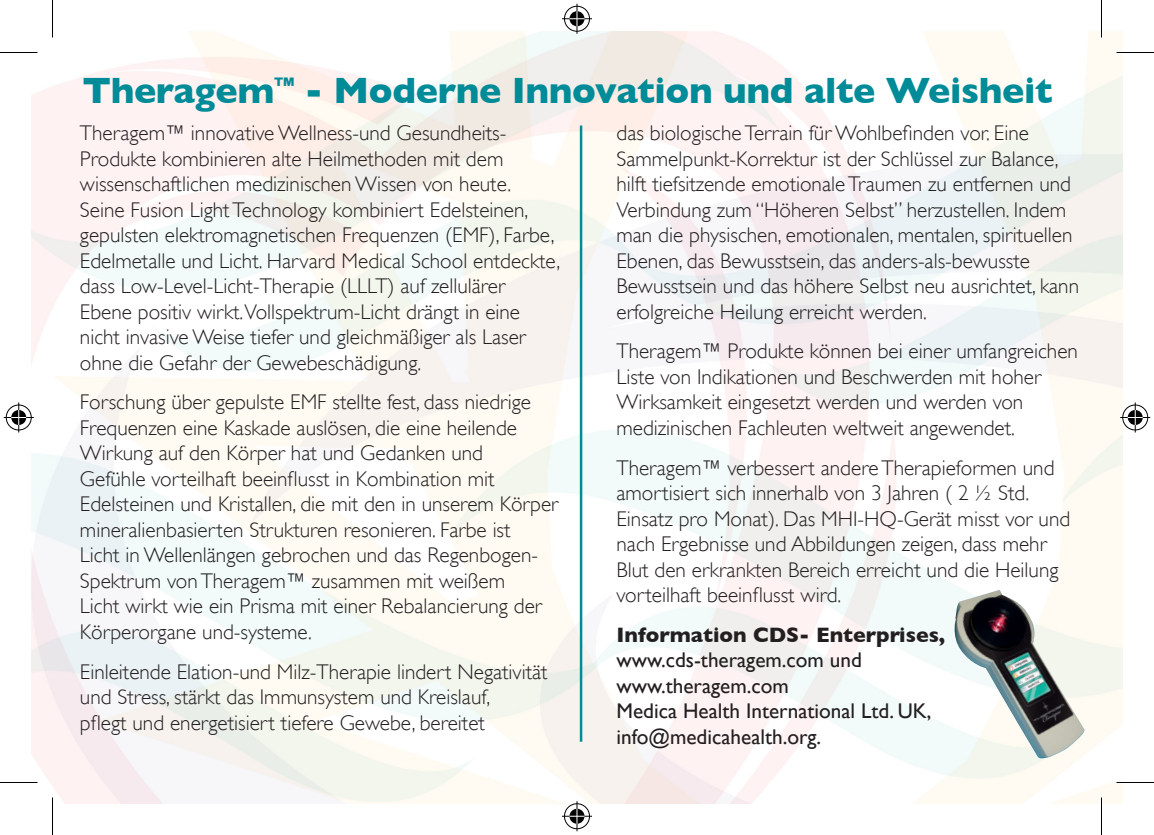
<style>
.page{position:relative;width:1154px;height:835px;background:#fff}
.page>*{position:absolute;margin:0;border:0;box-sizing:border-box;transform-origin:0 0}
.t1{font:700 37.25px "Gill Sans";letter-spacing:-.01em;color:#008b98}
.t2{font:300 21.25px/25.5px "Gill Sans";color:#231f20}
.t3{font:21.25px/25.5px "Gill Sans";color:#231f20}
.t4{font:700 21.25px "Gill Sans";color:#231f20}
</style>
<div class="page">
<hr style="left:580px;top:125px;width:2px;height:617px;background:#008b98">
<img style="left:951px;top:590px;width:134px;height:168px">
<hr style="left:0;top:52px;width:38px;height:1px;background:#000">
<hr style="left:1116px;top:52px;width:38px;height:1px;background:#000">
<hr style="left:0;top:782px;width:38px;height:1px;background:#000">
<hr style="left:1116px;top:782px;width:38px;height:1px;background:#000">
<hr style="left:52px;top:0;width:1px;height:38px;background:#000">
<hr style="left:52px;top:797px;width:1px;height:38px;background:#000">
<hr style="left:1101px;top:0;width:1px;height:38px;background:#000">
<hr style="left:1101px;top:797px;width:1px;height:38px;background:#000">
<div style="left:563px;top:5px;width:28px;height:28px;border:3px solid #fff;border-radius:50%"></div>
<hr style="left:562px;top:17px;width:30px;height:3px;background:#fff">
<hr style="left:575px;top:4px;width:3px;height:30px;background:#fff">
<div style="left:568px;top:10px;width:18px;height:18px;border:3px solid #fff;border-radius:50%"></div>
<div style="left:564px;top:6px;width:26px;height:26px;border:1px solid #000;border-radius:50%"></div>
<hr style="left:562px;top:18px;width:30px;height:1px;background:#000">
<hr style="left:576px;top:4px;width:1px;height:30px;background:#000">
<svg style="left:569px;top:11px;width:15px;height:15px"></svg>
<div style="left:563px;top:802px;width:28px;height:28px;border:3px solid #fff;border-radius:50%"></div>
<hr style="left:562px;top:815px;width:30px;height:3px;background:#fff">
<hr style="left:575px;top:801px;width:3px;height:30px;background:#fff">
<div style="left:568px;top:807px;width:18px;height:18px;border:3px solid #fff;border-radius:50%"></div>
<div style="left:564px;top:803px;width:26px;height:26px;border:1px solid #000;border-radius:50%"></div>
<hr style="left:562px;top:816px;width:30px;height:1px;background:#000">
<hr style="left:576px;top:801px;width:1px;height:30px;background:#000">
<svg style="left:569px;top:809px;width:15px;height:15px"></svg>
<div style="left:5px;top:403px;width:28px;height:29px;border:3px solid #fff;border-radius:50%"></div>
<hr style="left:4px;top:416px;width:30px;height:3px;background:#fff">
<hr style="left:17px;top:402px;width:3px;height:30px;background:#fff">
<div style="left:10px;top:408px;width:18px;height:19px;border:3px solid #fff;border-radius:50%"></div>
<div style="left:6px;top:405px;width:26px;height:25px;border:1px solid #000;border-radius:50%"></div>
<hr style="left:4px;top:417px;width:30px;height:1px;background:#000">
<hr style="left:18px;top:402px;width:1px;height:30px;background:#000">
<svg style="left:11px;top:410px;width:15px;height:15px"></svg>
<div style="left:1121px;top:403px;width:28px;height:29px;border:3px solid #fff;border-radius:50%"></div>
<hr style="left:1120px;top:416px;width:30px;height:3px;background:#fff">
<hr style="left:1134px;top:402px;width:3px;height:30px;background:#fff">
<div style="left:1126px;top:408px;width:18px;height:19px;border:3px solid #fff;border-radius:50%"></div>
<div style="left:1122px;top:405px;width:26px;height:25px;border:1px solid #000;border-radius:50%"></div>
<hr style="left:1120px;top:417px;width:30px;height:1px;background:#000">
<hr style="left:1135px;top:402px;width:1px;height:30px;background:#000">
<svg style="left:1128px;top:410px;width:15px;height:15px"></svg>
<h1 class="t1" style="left:82px;top:69px;width:972px">Theragem<sup>™</sup> - Moderne Innovation und alte Weisheit</h1>
<p class="t2" style="left:80px;top:119px;width:482px">Theragem™ innovative Wellness-und Gesundheits-Produkte kombinieren alte Heilmethoden mit dem wissenschaftlichen medizinischen Wissen von heute.<br>Seine Fusion Light Technology kombiniert Edelsteinen, gepulsten elektromagnetischen Frequenzen (EMF), Farbe, Edelmetalle und Licht. Harvard Medical School entdeckte, dass Low-Level-Licht-Therapie (LLLT) auf zellulärer Ebene positiv wirkt.Vollspektrum-Licht drängt in eine nicht invasive Weise tiefer und gleichmäßiger als Laser ohne die Gefahr der Gewebeschädigung.</p>
<p class="t2" style="left:80px;top:389px;width:480px">Forschung über gepulste EMF stellte fest, dass niedrige Frequenzen eine Kaskade auslösen, die eine heilende Wirkung auf den Körper hat und Gedanken und<br>Gefühle vorteilhaft beeinflusst in Kombination mit Edelsteinen und Kristallen, die mit den in unserem Körper mineralienbasierten Strukturen resonieren. Farbe ist<br>Licht in Wellenlängen gebrochen und das Regenbogen-Spektrum von Theragem™ zusammen mit weißem<br>Licht wirkt wie ein Prisma mit einer Rebalancierung der Körperorgane und-systeme.</p>
<p class="t2" style="left:80px;top:658px;width:469px">Einleitende Elation-und Milz-Therapie lindert Negativität und Stress, stärkt das Immunsystem und Kreislauf,<br>pflegt und energetisiert tiefere Gewebe, bereitet</p>
<p class="t2" style="left:616px;top:119px;width:464px">das biologische Terrain für Wohlbefinden vor. Eine Sammelpunkt-Korrektur ist der Schlüssel zur Balance, hilft tiefsitzende emotionale Traumen zu entfernen und Verbindung zum “Höheren Selbst” herzustellen. Indem man die physischen, emotionalen, mentalen, spirituellen Ebenen, das Bewusstsein, das anders-als-bewusste Bewusstsein und das höhere Selbst neu ausrichtet, kann erfolgreiche Heilung erreicht werden.</p>
<p class="t2" style="left:616px;top:338px;width:463px">Theragem™ Produkte können bei einer umfangreichen Liste von Indikationen und Beschwerden mit hoher Wirksamkeit eingesetzt werden und werden von medizinischen Fachleuten weltweit angewendet.</p>
<p class="t2" style="left:616px;top:454px;width:455px">Theragem™ verbessert andere Therapieformen und amortisiert sich innerhalb von 3 Jahren ( 2 ½ Std.<br>Einsatz pro Monat). Das MHI-HQ-Gerät misst vor und nach Ergebnisse und Abbildungen zeigen, dass mehr Blut den erkrankten Bereich erreicht und die Heilung vorteilhaft beeinflusst wird.</p>
<p class="t4" style="left:616px;top:622px;width:330px">Information CDS- Enterprises,</p>
<p class="t3" style="left:616px;top:647px;width:316px">www.cds-theragem.com und www.theragem.com<br>Medica Health International Ltd. UK, info@medicahealth.org.</p>
</div>
